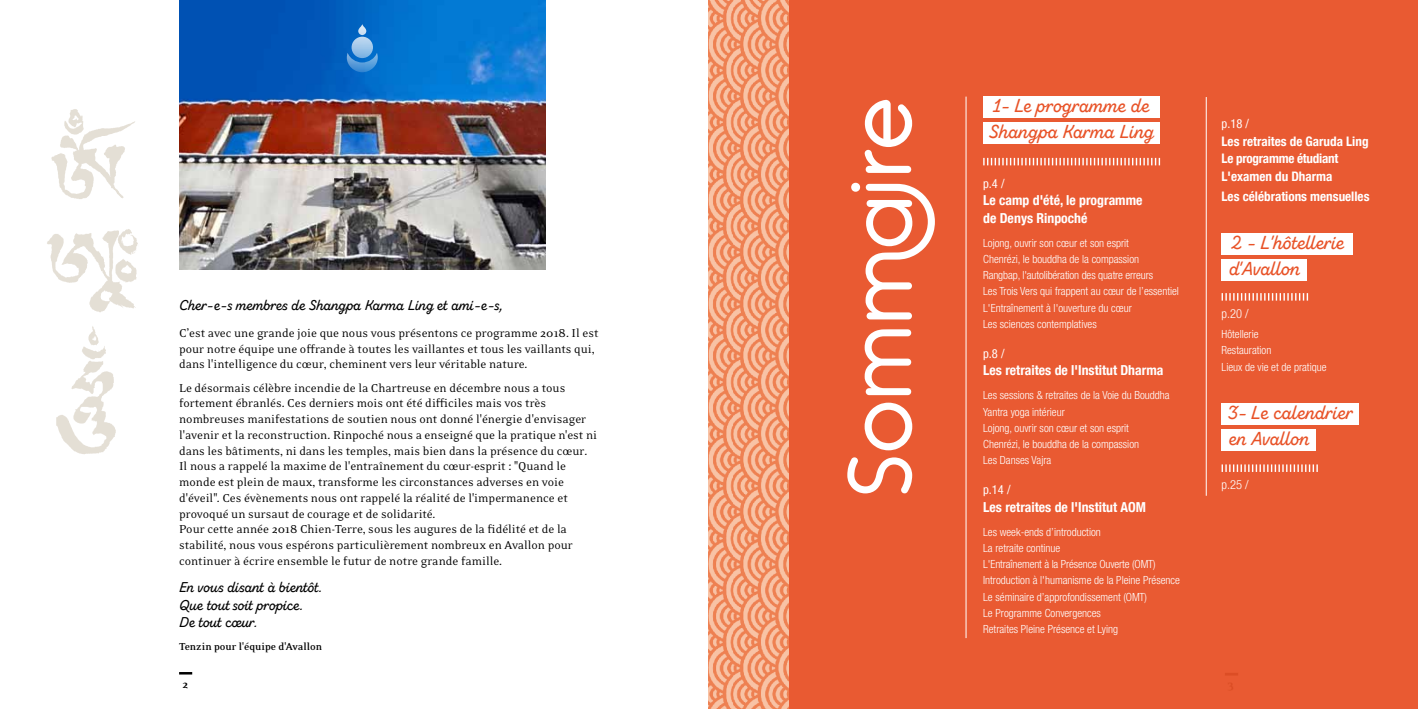
<style>
.page{position:relative;width:1418px;height:709px;background:#fff}
.page>*{position:absolute;margin:0;border:0;box-sizing:border-box;transform-origin:0 0}
.t1{font:87.75px "Fifita Ligatures";color:#fff}
.t2{font:18.75px/26.2px "Zing Script Rust SB Demo Base";color:#e85227}
.t3{font:14.12px/17.5px "Zing Script Rust SB Demo Base";color:#000}
.t4{font:700 condensed 13.75px/17.5px "Helvetica Neue LT Com";color:#fff}
.t5{font:13.12px/15.8px "Eidetic Neo";color:#000}
.t6{font:700 condensed 13.12px/17.5px "Helvetica Neue LT Com";color:#fff}
.t7{font:condensed 12.5px "Helvetica Neue LT Com";color:#fff}
.t8{font:300 condensed 12.5px "Helvetica Neue LT Com";color:#fff}
.t9{font:700 12.5px "Eidetic Neo";color:#000}
.t10{font:700 11.62px "Eidetic Neo";color:#000}
.t11{font:300 condensed 11.25px/16.2px "Helvetica Neue LT Com";color:#fff}
</style>
<div class="page">
<svg style="left:179px;top:672px;width:13px;height:2px"></svg>
<div style="left:709px;top:0;width:708px;height:709px;background:#e95a32"></div>
<div style="left:983px;top:97px;width:176px;height:21px;background:#fff"></div>
<div style="left:983px;top:123px;width:176px;height:21px;background:#fff"></div>
<svg style="left:983px;top:158px;width:177px;height:7px"></svg>
<div style="left:1221px;top:233px;width:132px;height:21px;background:#fff"></div>
<div style="left:1221px;top:259px;width:86px;height:21px;background:#fff"></div>
<svg style="left:1221px;top:293px;width:86px;height:7px"></svg>
<div style="left:1221px;top:403px;width:137px;height:21px;background:#fff"></div>
<div style="left:1221px;top:429px;width:94px;height:21px;background:#fff"></div>
<svg style="left:1221px;top:464px;width:96px;height:8px"></svg>
<img style="left:179px;top:0;width:366px;height:269px">
<img style="left:47px;top:109px;width:91px;height:345px">
<img style="left:709px;top:0;width:79px;height:709px">
<hr style="left:965px;top:97px;width:1px;height:541px;background:#fff">
<hr style="left:1205px;top:97px;width:1px;height:399px;background:#fff">
<svg style="left:351px;top:37px;width:22px;height:21px"></svg>
<svg style="left:347px;top:53px;width:31px;height:19px"></svg>
<svg style="left:358px;top:24px;width:8px;height:11px"></svg>
<p class="t3" style="left:179px;top:296px;width:325px">Cher-e-s membres de Shangpa Karma Ling et ami-e-s,</p>
<p class="t5" style="left:179px;top:325px;width:421px">C’est avec une grande joie que nous vous présentons ce programme 2018. Il est pour notre équipe une offrande à toutes les vaillantes et tous les vaillants qui, dans l'intelligence du cœur, cheminent vers leur véritable nature.</p>
<p class="t5" style="left:179px;top:380px;width:419px">Le désormais célèbre incendie de la Chartreuse en décembre nous a tous fortement ébranlés. Ces derniers mois ont été difficiles mais vos très nombreuses manifestations de soutien nous ont donné l'énergie d'envisager l'avenir et la reconstruction. Rinpoché nous a enseigné que la pratique n'est ni dans les bâtiments, ni dans les temples, mais bien dans la présence du cœur.<br>Il nous a rappelé la maxime de l'entraînement du cœur-esprit : "Quand le monde est plein de maux, transforme les circonstances adverses en voie d'éveil". Ces évènements nous ont rappelé la réalité de l'impermanence et provoqué un sursaut de courage et de solidarité.<br>Pour cette année 2018 Chien-Terre, sous les augures de la fidélité et de la stabilité, nous vous espérons particulièrement nombreux en Avallon pour continuer à écrire ensemble le futur de notre grande famille.</p>
<p class="t3" style="left:179px;top:579px;width:145px">En vous disant à bientôt.<br>Que tout soit propice.<br>De tout cœur.</p>
<p class="t10" style="left:179px;top:641px;width:144px">Tenzin pour l'équipe d'Avallon</p>
<p class="t9" style="left:182px;top:677px;width:7px">2</p>
<h1 class="t1" style="left:824px;top:497px;width:401px;rotate:-90deg">Sommaire</h1>
<h2 class="t2" style="left:989px;top:93px;width:166px">1- Le programme de<br>Shangpa Karma Ling</h2>
<p class="t7" style="left:983px;top:176px;width:23px">p.4 /</p>
<p class="t4" style="left:983px;top:192px;width:161px">Le camp d'été, le programme de Denys Rinpoché</p>
<p class="t11" style="left:983px;top:234px;width:197px">Lojong, ouvrir son cœur et son esprit<br>Chenrézi, le bouddha de la compassion Rangbap, l'autolibération des quatre erreurs<br>Les Trois Vers qui frappent au cœur de l’essentiel L'Entraînement à l'ouverture du cœur<br>Les sciences contemplatives</p>
<p class="t7" style="left:983px;top:346px;width:23px">p.8 /</p>
<p class="t4" style="left:983px;top:362px;width:182px">Les retraites de l'Institut Dharma</p>
<p class="t11" style="left:983px;top:387px;width:188px">Les sessions &amp; retraites de la Voie du Bouddha<br>Yantra yoga intérieur<br>Lojong, ouvrir son cœur et son esprit<br>Chenrézi, le bouddha de la compassion<br>Les Danses Vajra</p>
<p class="t7" style="left:983px;top:482px;width:29px">p.14 /</p>
<p class="t4" style="left:983px;top:498px;width:164px">Les retraites de l'Institut AOM</p>
<p class="t11" style="left:983px;top:523px;width:198px">Les week-ends d’introduction<br>La retraite continue<br>L'Entraînement à la Présence Ouverte (OMT)<br>Introduction à l'humanisme de la Pleine Présence Le séminaire d’approfondissement (OMT)<br>Le Programme Convergences<br>Retraites Pleine Présence et Lying</p>
<p class="t7" style="left:1221px;top:116px;width:29px">p.18 /</p>
<p class="t6" style="left:1221px;top:132px;width:148px">Les retraites de Garuda Ling<br>Le programme étudiant<br>L'examen du Dharma</p>
<p class="t6" style="left:1221px;top:187px;width:149px">Les célébrations mensuelles</p>
<h2 class="t2" style="left:1228px;top:229px;width:117px">2 - L'hôtellerie d'Avallon</h2>
<p class="t8" style="left:1221px;top:306px;width:29px">p.20 /</p>
<p class="t11" style="left:1221px;top:326px;width:106px">Hôtellerie<br>Restauration<br>Lieux de vie et de pratique</p>
<h2 class="t2" style="left:1227px;top:399px;width:127px">3- Le calendrier en Avallon</h2>
<p class="t8" style="left:1221px;top:478px;width:29px">p.25 /</p>
</div>
